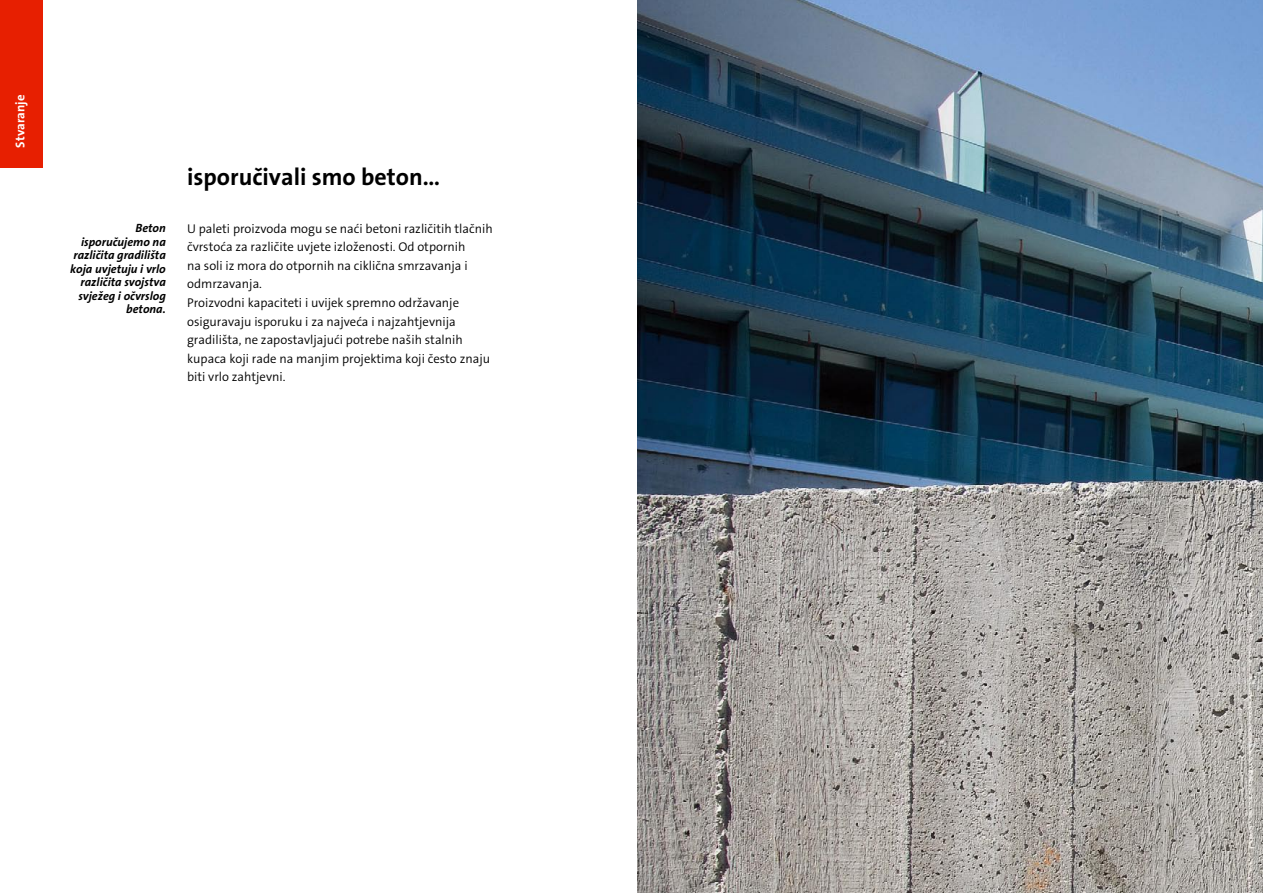
<style>
.page{position:relative;width:1263px;height:893px;background:#fff}
.page>*{position:absolute;margin:0;border:0;box-sizing:border-box;transform-origin:0 0}
.t1{font:700 24px "The Sans 08 B7";color:#000}
.t2{font:300 12.75px/18.6px "The Sans 08";color:#000}
.t3{font:700 12.75px "The Sans 08 B7";color:#fff}
.t4{font:italic 700 12px/13.5px "The Sans 08 B7";color:#000;text-align:right}
</style>
<div class="page">
<div style="left:0;top:0;width:43px;height:167px;background:#e71f01"></div>
<img style="left:638px;top:0;width:625px;height:893px">
<p class="t3" style="left:13px;top:148px;width:54px;rotate:-90deg">Stvaranje</p>
<h1 class="t1" style="left:187px;top:163px;width:254px">isporučivali smo beton…</h1>
<p class="t4" style="left:70px;top:221px;width:97px">Beton isporučujemo na različita gradilišta koja uvjetuju i vrlo različita svojstva svježeg i očvrslog betona.</p>
<p class="t2" style="left:187px;top:219px;width:307px">U paleti proizvoda mogu se naći betoni različitih tlačnih čvrstoća za različite uvjete izloženosti. Od otpornih<br>na soli iz mora do otpornih na ciklična smrzavanja i odmrzavanja.<br>Proizvodni kapaciteti i uvijek spremno održavanje osiguravaju isporuku i za najveća i najzahtjevnija gradilišta, ne zapostavljajući potrebe naših stalnih kupaca koji rade na manjim projektima koji često znaju biti vrlo zahtjevni.</p>
</div>
